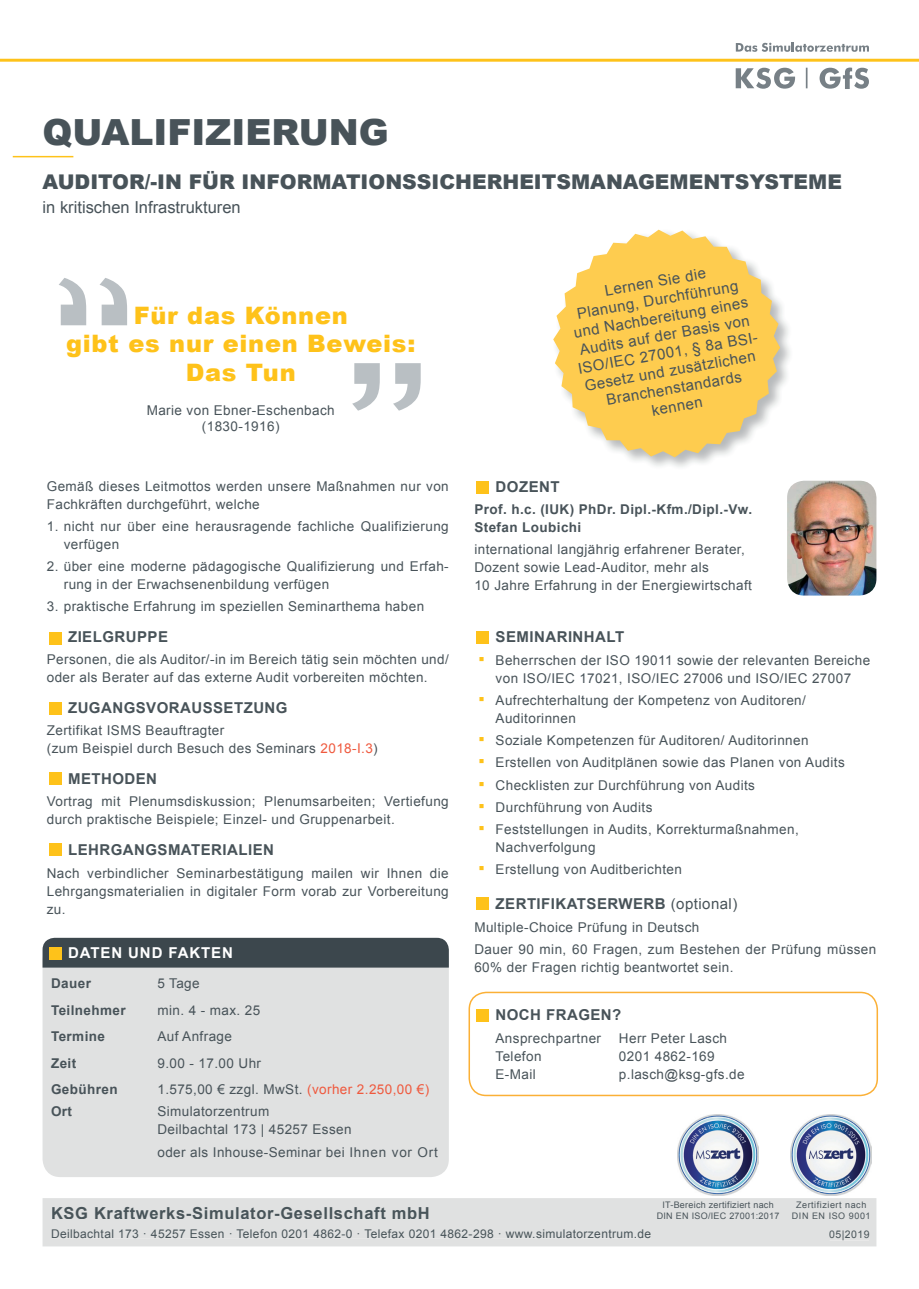
<style>
.page{position:relative;width:919px;height:1289px;background:#fff}
.page>*{position:absolute;margin:0;border:0;box-sizing:border-box;transform-origin:0 0}
.t1{font:900 36px "Arial";color:#485359}
.t2{font:900 24px/28.8px "Arial";letter-spacing:.03em;color:#fec21a;text-align:center}
.t3{font:900 20.25px "Arial";color:#485359}
.t4{font:700 16.5px "Arial";letter-spacing:.04em;color:#485459}
.t5{font:16.5px "Arial";color:#485359}
.t6{font:15px/18px "Arial";color:#485359;text-align:center}
.t7{font:700 15px "Arial";letter-spacing:.03em;color:#485359}
.t8{font:700 15px "Arial";letter-spacing:.06em;color:#fff}
.t9{font:13.5px/18px "Arial";letter-spacing:.03em;color:#485359}
.t10{font:700 13.5px/18px "Arial";letter-spacing:.03em;color:#485359}
.t11{font:12px "Arial";letter-spacing:.03em;color:#485459}
.t12{font:10.5px "Arial";letter-spacing:.04em;color:#485459}
.t13{font:9px/10.8px "Arial";letter-spacing:.03em;color:#485359;text-align:center}
.t14{font:9px/10.8px "Arial";letter-spacing:.06em;color:#485359;text-align:center}
.s1{color:#ef593e}
.s2{font-size:18px;color:#fec21a}
.s3{font-weight:400}
</style>
<div class="page">
<div style="left:49px;top:701px;width:13px;height:13px;background:#fec21a"></div>
<svg style="left:735px;top:43px;width:133px;height:9px"></svg>
<svg style="left:735px;top:68px;width:60px;height:21px"></svg>
<hr style="left:805px;top:68px;width:2px;height:20px;background:#778086">
<svg style="left:819px;top:68px;width:49px;height:21px"></svg>
<hr style="left:0;top:59px;width:918px;height:3px;background:#fec21a">
<div style="left:49px;top:631px;width:13px;height:13px;background:#fec21a"></div>
<img style="left:628px;top:229px;width:162px;height:238px">
<svg style="left:553px;top:230px;width:227px;height:227px;fill:#fecc4f"></svg>
<div style="left:468px;top:991px;width:410px;height:105px;border:2px solid #fbb036;border-radius:17px"></div>
<hr style="left:13px;top:156px;width:60px;height:1px;background:#fec21a">
<div style="left:49px;top:772px;width:13px;height:13px;background:#fec21a"></div>
<div style="left:49px;top:843px;width:13px;height:13px;background:#fec21a"></div>
<div style="left:476px;top:480px;width:12px;height:13px;background:#fec21a"></div>
<div style="left:476px;top:630px;width:12px;height:13px;background:#fec21a"></div>
<div style="left:476px;top:897px;width:13px;height:13px;background:#fec21a"></div>
<div style="left:476px;top:1008px;width:13px;height:13px;background:#fec21a"></div>
<img style="left:787px;top:480px;width:89px;height:115px">
<div style="left:43px;top:1198px;width:833px;height:48px;background:#e0e1e1"></div>
<div style="left:52px;top:1206px;width:376px;height:12px;background:#e0e1e1"></div>
<div style="left:52px;top:1229px;width:598px;height:9px;background:#e0e1e1"></div>
<div style="left:829px;top:1230px;width:40px;height:10px;background:#e0e1e1"></div>
<img style="left:790px;top:1114px;width:81px;height:81px">
<img style="left:677px;top:1114px;width:81px;height:81px">
<div style="left:43px;top:943px;width:406px;height:234px;background:#e0e1e1;border-radius:18px"></div>
<div style="left:43px;top:937px;width:406px;height:30px;background:#3c474d"></div>
<div style="left:49px;top:947px;width:13px;height:12px;background:#fec21a"></div>
<h1 class="t1" style="left:43px;top:106px;width:348px">QUALIFIZIERUNG</h1>
<h3 class="t3" style="left:43px;top:167px;width:800px">AUDITOR/-IN FÜR INFORMATIONSSICHERHEITSMANAGEMENTSYSTEME</h3>
<p class="t5" style="left:43px;top:197px;width:200px">in kritischen Infrastrukturen</p>
<h2 class="t2" style="left:66px;top:300px;width:351px">Für das Können<br>gibt es nur einen Beweis:<br>Das Tun</h2>
<p class="t9" style="left:147px;top:402px;width:189px;line-height:16.2px;text-align:center">Marie von Ebner-Eschenbach (1830-1916)</p>
<p class="t9" style="left:47px;top:477px;width:403px">Gemäß dieses Leitmottos werden unsere Maßnahmen nur von<br>Fachkräften durchgeführt, welche</p>
<p class="t9" style="left:64px;top:517px;width:386px;text-indent:-17px">1. nicht nur über eine herausragende fachliche Qualifizierung verfügen</p>
<p class="t9" style="left:64px;top:557px;width:386px;text-indent:-17px">2. über eine moderne pädagogische Qualifizierung und Erfah&shy;rung in der Erwachsenenbildung verfügen</p>
<p class="t9" style="left:47px;top:597px;width:379px">3. praktische Erfahrung im speziellen Seminarthema haben</p>
<p class="t7" style="left:68px;top:627px;width:101px">ZIELGRUPPE</p>
<p class="t9" style="left:47px;top:650px;width:403px">Personen, die als Auditor/-in im Bereich tätig sein möchten und/ oder als Berater auf das externe Audit vorbereiten möchten.</p>
<p class="t7" style="left:68px;top:698px;width:221px">ZUGANGSVORAUSSETZUNG</p>
<p class="t9" style="left:47px;top:721px;width:332px">Zertifikat ISMS Beauftragter<br>(zum Beispiel durch Besuch des Seminars <span class="s1">2018-I.3</span>)</p>
<p class="t7" style="left:68px;top:769px;width:90px">METHODEN</p>
<p class="t9" style="left:47px;top:792px;width:403px">Vortrag mit Plenumsdiskussion; Plenumsarbeiten; Vertiefung durch praktische Beispiele; Einzel- und Gruppenarbeit.</p>
<p class="t7" style="left:68px;top:840px;width:207px">LEHRGANGSMATERIALIEN</p>
<p class="t9" style="left:47px;top:863px;width:403px;text-align:justify">Nach verbindlicher Seminarbestätigung mailen wir Ihnen die Lehrgangsmaterialien in digitaler Form vorab zur Vorbereitung zu.</p>
<p class="t8" style="left:68px;top:942px;width:166px">DATEN UND FAKTEN</p>
<p class="t10" style="left:51px;top:974px;width:41px">Dauer</p>
<p class="t9" style="left:157px;top:974px;width:44px">5 Tage</p>
<p class="t10" style="left:51px;top:1001px;width:76px">Teilnehmer</p>
<p class="t9" style="left:157px;top:1000px;width:104px">min. 4 - max. 25</p>
<p class="t10" style="left:51px;top:1027px;width:55px">Termine</p>
<p class="t9" style="left:157px;top:1027px;width:76px">Auf Anfrage</p>
<p class="t10" style="left:51px;top:1054px;width:27px">Zeit</p>
<p class="t9" style="left:157px;top:1053px;width:105px">9.00 - 17.00 Uhr</p>
<p class="t10" style="left:51px;top:1080px;width:68px">Gebühren</p>
<p class="t9" style="left:157px;top:1080px;width:273px">1.575,00 € zzgl. MwSt. <span class="s1">(vorher 2.250,00 €)</span></p>
<p class="t10" style="left:51px;top:1102px;width:23px">Ort</p>
<p class="t9" style="left:157px;top:1102px;width:196px">Simulatorzentrum<br>Deilbachtal 173 | 45257 Essen</p>
<p class="t9" style="left:157px;top:1142px;width:282px">oder als Inhouse- Seminar bei Ihnen vor Ort</p>
<p class="t6" style="left:564px;top:289px;width:186px;rotate:-10deg">Lernen Sie die<br>Planung, Durchführung und Nachbereitung eines<br>Audits auf der Basis von<br>ISO/IEC 27001, § 8a BSI-<br>Gesetz und zusätzlichen<br>Branchenstandards kennen</p>
<p class="t7" style="left:495px;top:476px;width:65px">DOZENT</p>
<p class="t10" style="left:474px;top:500px;width:279px">Prof. h.c. (IUK) PhDr. Dipl.-Kfm./Dipl.-Vw.<br>Stefan Loubichi</p>
<p class="t9" style="left:474px;top:540px;width:279px">international langjährig erfahrener Berater,<br>Dozent sowie Lead-Auditor, mehr als<br>10 Jahre Erfahrung in der Energiewirtschaft</p>
<p class="t7" style="left:495px;top:627px;width:130px">SEMINARINHALT</p>
<p class="t9" style="left:478px;top:651px;width:393px;text-align:center"><span class="s2">▪</span> Beherrschen der ISO 19011 sowie der relevanten Bereiche von ISO/IEC 17021, ISO/IEC 27006 und ISO/IEC 27007</p>
<p class="t9" style="left:495px;top:691px;width:312px;text-indent:-17px"><span class="s2">▪</span> Aufrechterhaltung der Kompetenz von Auditoren/<br>Auditorinnen</p>
<p class="t9" style="left:478px;top:731px;width:331px"><span class="s2">▪</span> Soziale Kompetenzen für Auditoren/ Auditorinnen</p>
<p class="t9" style="left:478px;top:753px;width:367px"><span class="s2">▪</span> Erstellen von Auditplänen sowie das Planen von Audits</p>
<p class="t9" style="left:478px;top:776px;width:278px"><span class="s2">▪</span> Checklisten zur Durchführung von Audits</p>
<p class="t9" style="left:478px;top:798px;width:175px"><span class="s2">▪</span> Durchführung von Audits</p>
<p class="t9" style="left:495px;top:820px;width:304px;text-indent:-17px"><span class="s2">▪</span> Feststellungen in Audits, Korrekturmaßnahmen,<br>Nachverfolgung</p>
<p class="t9" style="left:478px;top:860px;width:205px"><span class="s2">▪</span> Erstellung von Auditberichten</p>
<p class="t7" style="left:495px;top:894px;width:243px">ZERTIFIKATSERWERB <span class="s3">(optional)</span></p>
<p class="t9" style="left:474px;top:915px;width:403px;line-height:22.2px">Multiple-Choice Prüfung in Deutsch<br>Dauer 90 min, 60 Fragen, zum Bestehen der Prüfung müssen</p>
<p class="t9" style="left:474px;top:958px;width:260px">60% der Fragen richtig beantwortet sein.</p>
<p class="t7" style="left:495px;top:1004px;width:127px">NOCH FRAGEN?</p>
<p class="t9" style="left:495px;top:1028px;width:107px">Ansprechpartner</p>
<p class="t9" style="left:619px;top:1028px;width:110px">Herr Peter Lasch</p>
<p class="t9" style="left:495px;top:1046px;width:47px">Telefon</p>
<p class="t9" style="left:619px;top:1046px;width:97px">0201 4862-169</p>
<p class="t9" style="left:495px;top:1064px;width:42px">E-Mail</p>
<p class="t9" style="left:619px;top:1064px;width:127px">p.lasch@ksg-gfs.de</p>
<p class="t13" style="left:656px;top:1199px;width:124px">IT-Bereich zertifiziert nach<br>DIN EN ISO/IEC 27001:2017</p>
<p class="t14" style="left:791px;top:1199px;width:80px">Zertifiziert nach<br>DIN EN ISO 9001</p>
<p class="t4" style="left:51px;top:1201px;width:380px">KSG Kraftwerks-Simulator-Gesellschaft mbH</p>
<p class="t11" style="left:51px;top:1225px;width:601px">Deilbachtal 173 · 45257 Essen · Telefon 0201 4862-0 · Telefax 0201 4862-298 · www.simulatorzentrum.de</p>
<p class="t12" style="left:829px;top:1227px;width:42px">05|2019</p>
</div>
